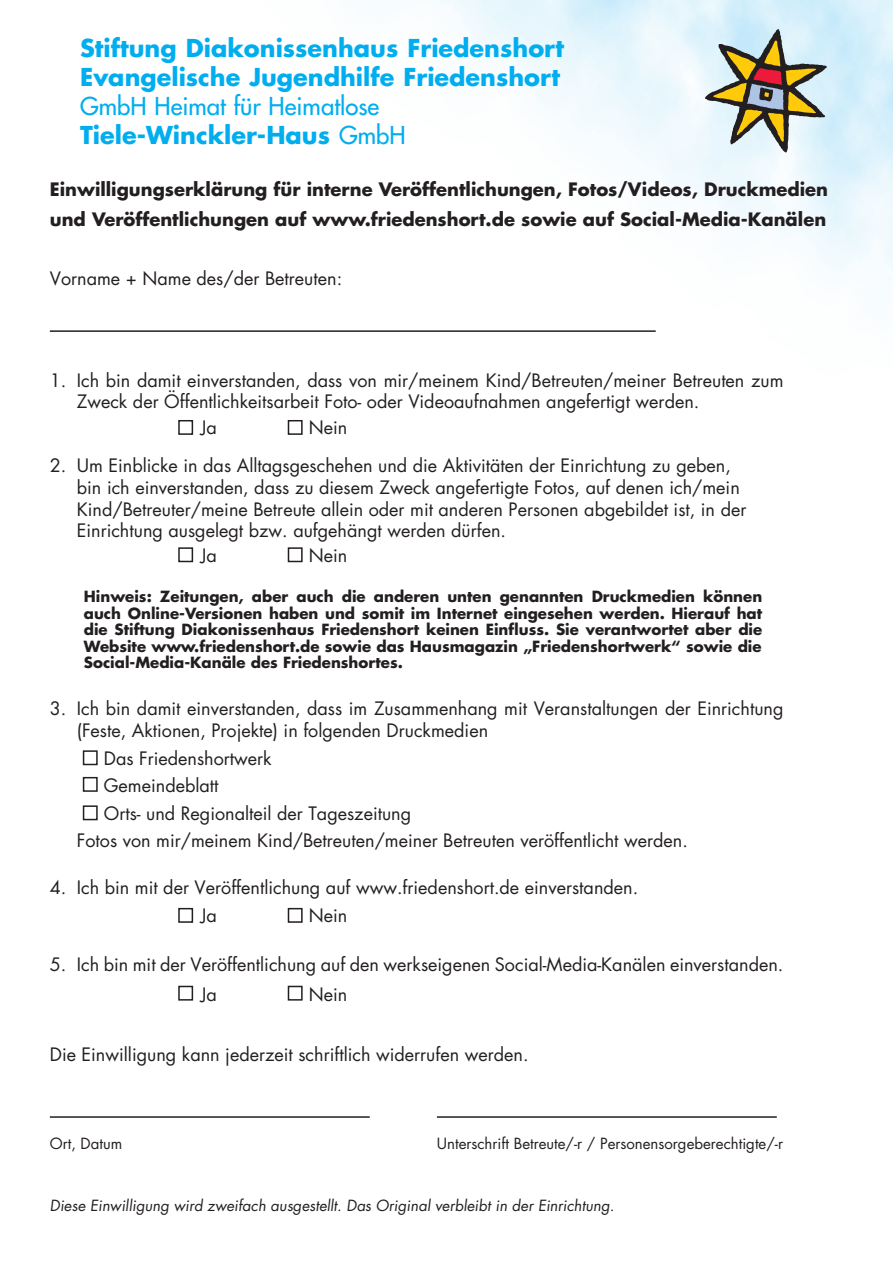
<style>
.page{position:relative;width:893px;height:1263px;background:#fff}
.page>*{position:absolute;margin:0;border:0;box-sizing:border-box;transform-origin:0 0}
.t1{font:700 24px/29px "Futura";color:#00aeef}
.t2{font:24px/29px "Futura";color:#00aeef}
.t3{font:18px/21.6px "Futura";color:#231f20}
.t4{font:700 18px/30px "Futura";color:#231f20}
.t5{font:700 15px/16.5px "Futura";color:#231f20;text-align:justify}
.t6{font:15px "Futura";color:#231f20}
.s1{font-weight:700}
</style>
<div class="page">
<svg style="left:705px;top:29px;width:122px;height:124px;background:#b3b4a3"></svg>
<div style="left:178px;top:547px;width:15px;height:15px;border:2px solid #231f20"></div>
<div style="left:288px;top:547px;width:15px;height:15px;border:2px solid #231f20"></div>
<div style="left:83px;top:750px;width:15px;height:15px;border:2px solid #231f20"></div>
<div style="left:83px;top:777px;width:15px;height:15px;border:2px solid #231f20"></div>
<div style="left:83px;top:805px;width:15px;height:15px;border:2px solid #231f20"></div>
<hr style="left:50px;top:330px;width:606px;height:2px;background:#231f20">
<hr style="left:50px;top:1116px;width:320px;height:2px;background:#231f20">
<hr style="left:437px;top:1116px;width:340px;height:2px;background:#231f20">
<div style="left:178px;top:420px;width:15px;height:15px;border:2px solid #231f20"></div>
<div style="left:288px;top:420px;width:15px;height:15px;border:2px solid #231f20"></div>
<div style="left:178px;top:908px;width:15px;height:15px;border:2px solid #231f20"></div>
<div style="left:288px;top:908px;width:15px;height:15px;border:2px solid #231f20"></div>
<div style="left:178px;top:986px;width:15px;height:14px;border:2px solid #231f20"></div>
<div style="left:288px;top:986px;width:15px;height:14px;border:2px solid #231f20"></div>
<h1 class="t1" style="left:80px;top:33px;width:485px">Stiftung Diakonissenhaus Friedenshort<br>Evangelische Jugendhilfe Friedenshort</h1>
<h1 class="t2" style="left:80px;top:91px;width:327px">GmbH Heimat für Heimatlose<br><span class="s1">Tiele-Winckler-Haus</span> GmbH</h1>
<p class="t4" style="left:50px;top:174px;width:780px">Einwilligungserklärung für interne Veröffentlichungen, Fotos/Videos, Druckmedien und Veröffentlichungen auf www.friedenshort.de sowie auf Social-Media-Kanälen</p>
<p class="t3" style="left:50px;top:267px;width:294px">Vorname + Name des/der Betreuten:</p>
<p class="t3" style="left:77px;top:369px;width:708px;text-indent:-27px">1. Ich bin damit einverstanden, dass von mir/meinem Kind/Betreuten/meiner Betreuten zum<br>Zweck der Öffentlichkeitsarbeit Foto- oder Videoaufnahmen angefertigt werden.</p>
<p class="t3" style="left:201px;top:417px;width:18px">Ja</p>
<p class="t3" style="left:309px;top:417px;width:40px">Nein</p>
<p class="t3" style="left:77px;top:455px;width:671px;text-indent:-27px">2. Um Einblicke in das Alltagsgeschehen und die Aktivitäten der Einrichtung zu geben, bin ich einverstanden, dass zu diesem Zweck angefertigte Fotos, auf denen ich/mein Kind/Betreuter/meine Betreute allein oder mit anderen Personen abgebildet ist, in der Einrichtung ausgelegt bzw. aufgehängt werden dürfen.</p>
<p class="t3" style="left:201px;top:544px;width:18px">Ja</p>
<p class="t3" style="left:309px;top:544px;width:40px">Nein</p>
<p class="t5" style="left:84px;top:588px;width:680px">Hinweis: Zeitungen, aber auch die anderen unten genannten Druckmedien können auch Online-Versionen haben und somit im Internet eingesehen werden. Hierauf hat die Stiftung Diakonissenhaus Friedenshort keinen Einfluss. Sie verantwortet aber die Website www.friedenshort.de sowie das Hausmagazin „Friedenshortwerk“ sowie die Social-Media-Kanäle des Friedenshortes.</p>
<p class="t3" style="left:77px;top:698px;width:708px;text-indent:-27px">3. Ich bin damit einverstanden, dass im Zusammenhang mit Veranstaltungen der Einrichtung (Feste, Aktionen, Projekte) in folgenden Druckmedien</p>
<p class="t3" style="left:104px;top:747px;width:169px">Das Friedenshortwerk</p>
<p class="t3" style="left:104px;top:774px;width:116px">Gemeindeblatt</p>
<p class="t3" style="left:104px;top:802px;width:309px">Orts- und Regionalteil der Tageszeitung</p>
<p class="t3" style="left:77px;top:829px;width:612px">Fotos von mir/meinem Kind/Betreuten/meiner Betreuten veröffentlicht werden.</p>
<p class="t3" style="left:50px;top:877px;width:590px">4. Ich bin mit der Veröffentlichung auf www.friedenshort.de einverstanden.</p>
<p class="t3" style="left:201px;top:905px;width:18px">Ja</p>
<p class="t3" style="left:309px;top:905px;width:40px">Nein</p>
<p class="t3" style="left:50px;top:953px;width:735px">5. Ich bin mit der Veröffentlichung auf den werkseigenen Social-Media-Kanälen einverstanden.</p>
<p class="t3" style="left:201px;top:983px;width:18px">Ja</p>
<p class="t3" style="left:309px;top:983px;width:40px">Nein</p>
<p class="t3" style="left:50px;top:1043px;width:480px">Die Einwilligung kann jederzeit schriftlich widerrufen werden.</p>
<p class="t6" style="left:50px;top:1133px;width:74px">Ort, Datum</p>
<p class="t6" style="left:437px;top:1133px;width:348px">Unterschrift Betreute/-r / Personensorgeberechtigte/-r</p>
<p class="t6" style="left:50px;top:1195px;width:569px">Diese Einwilligung wird zweifach ausgestellt. Das Original verbleibt in der Einrichtung.</p>
</div>
